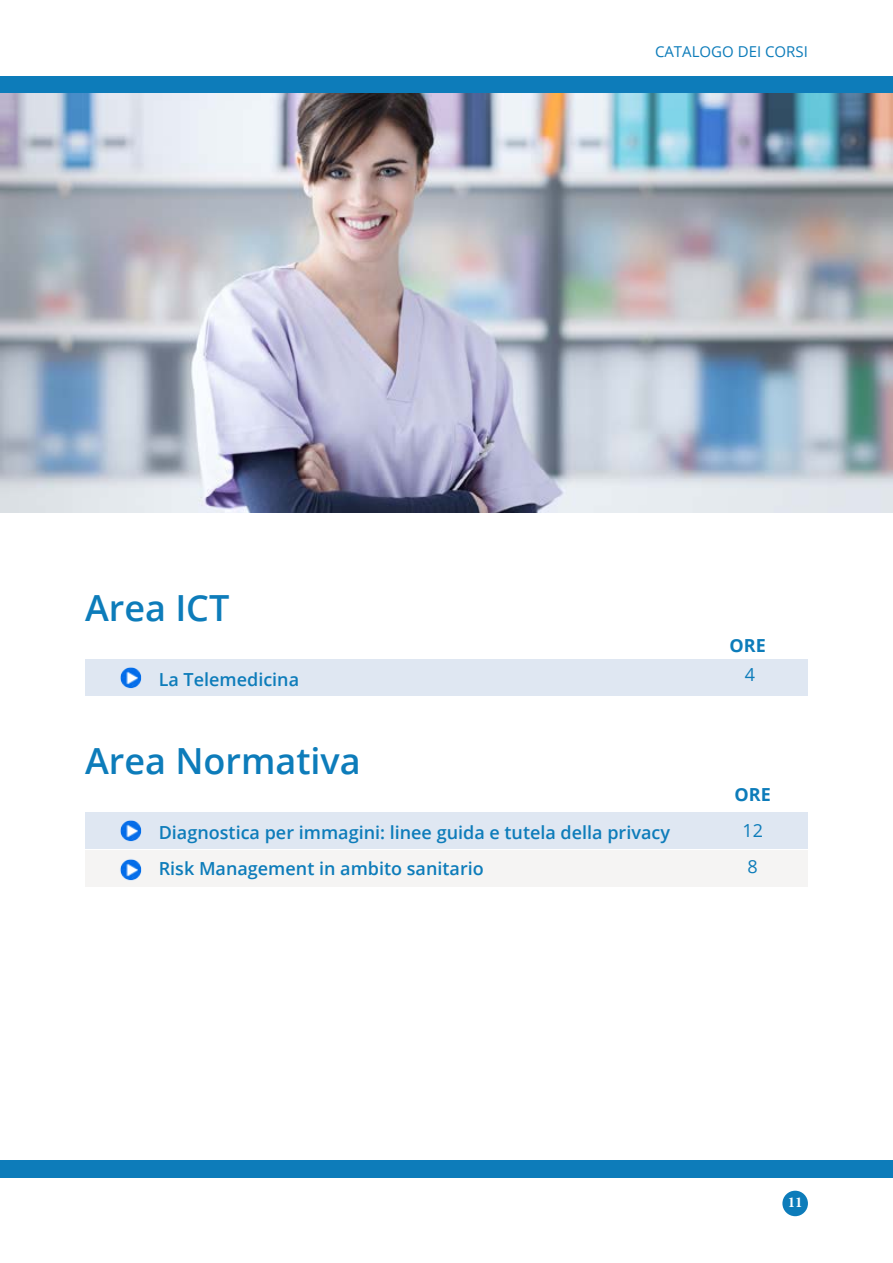
<style>
.page{position:relative;width:893px;height:1263px;background:#fff}
.page>*{position:absolute;margin:0;border:0;box-sizing:border-box;transform-origin:0 0}
.t1{font:600 36px "Open Sans";color:#0d7cba}
.t2{font:600 18px/36px "Open Sans";color:#0d7cba}
.t3{font:700 18px "Open Sans";color:#0d7cba}
.t4{font:18px/36px "Open Sans";color:#0d7cba}
.t5{font:15px "Open Sans";color:#0d7cba}
.t6{font:700 15px "Minion Pro";color:#fff}
</style>
<div class="page">
<div style="left:0;top:77px;width:893px;height:17px;background:#0d7cba"></div>
<div style="left:0;top:1161px;width:893px;height:17px;background:#0d7cba"></div>
<div style="left:782px;top:1191px;width:26px;height:25px;background:#0d7cba;border-radius:50%"></div>
<div style="left:85px;top:850px;width:723px;height:37px;background:#f5f4f3"></div>
<div style="left:85px;top:659px;width:723px;height:37px;background:#dfe7f2"></div>
<img style="left:120px;top:667px;width:22px;height:22px">
<div style="left:85px;top:812px;width:723px;height:37px;background:#dfe7f2"></div>
<img style="left:120px;top:820px;width:22px;height:22px">
<img style="left:120px;top:859px;width:22px;height:22px">
<img style="left:0;top:94px;width:893px;height:418px">
<h1 class="t1" style="left:85px;top:583px;width:146px">Area ICT</h1>
<p class="t2" style="left:159px;top:661px;width:142px">La Telemedicina</p>
<h1 class="t1" style="left:85px;top:736px;width:277px">Area Normativa</h1>
<p class="t5" style="left:655px;top:41px;width:154px">CATALOGO DEI CORSI</p>
<p class="t3" style="left:729px;top:632px;width:25px">ORE</p>
<p class="t4" style="left:745px;top:656px;width:12px">4</p>
<p class="t2" style="left:159px;top:814px;width:513px">Diagnostica per immagini: linee guida e tutela della privacy<br>Risk Management in ambito sanitario</p>
<p class="t3" style="left:734px;top:782px;width:25px">ORE</p>
<p class="t4" style="left:742px;top:812px;width:22px">12<br>8</p>
<p class="t6" style="left:788px;top:1191px;width:16px">11</p>
</div>
